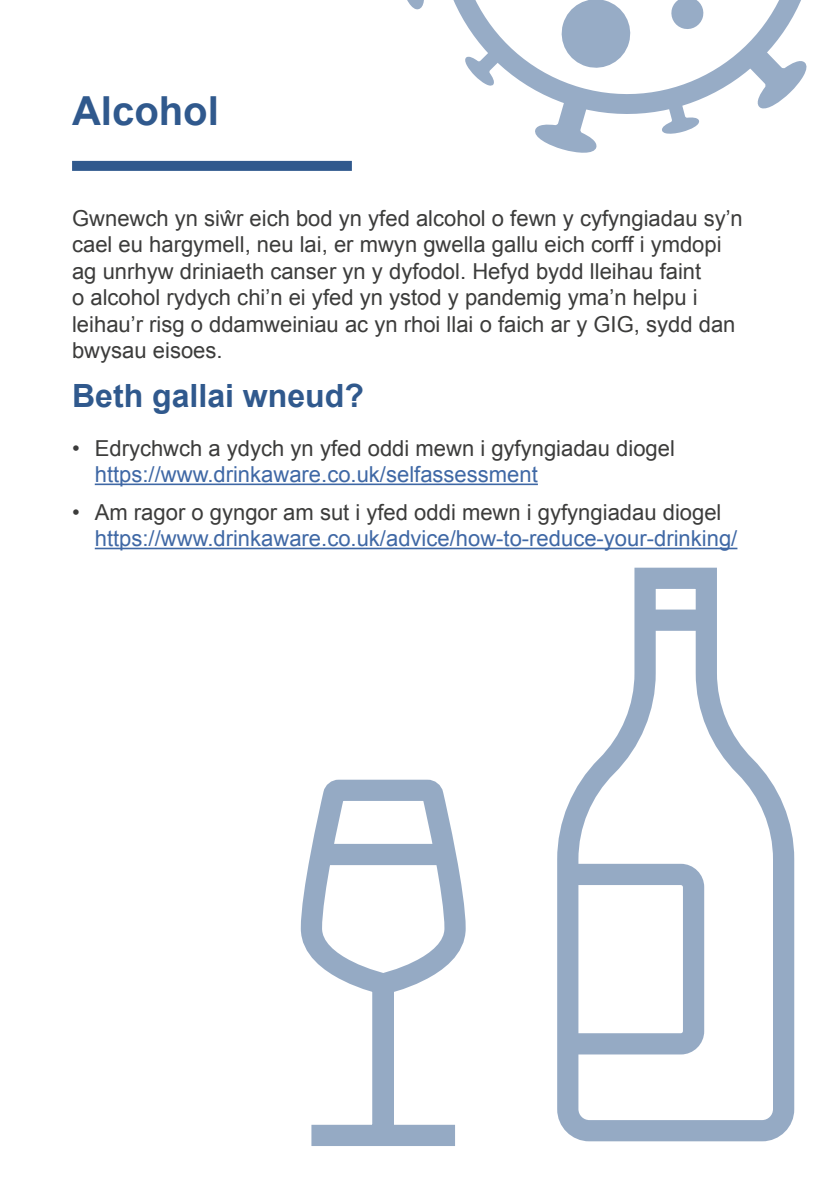
<style>
.page{position:relative;width:840px;height:1191px;background:#fff}
.page>*{position:absolute;margin:0;border:0;box-sizing:border-box;transform-origin:0 0}
.t1{font:700 40px "Arial";color:#30598d}
.t2{font:700 32px "Arial";color:#30598d}
.t3{font:22px/26.4px "Arial";color:#3c3c3b}
.t4{font:22px "Arial";color:#3f68a5}
</style>
<div class="page">
<hr style="left:95px;top:483px;width:442px;height:2px;background:#3f68a5">
<hr style="left:95px;top:547px;width:642px;height:2px;background:#3f68a5">
<div style="left:72px;top:161px;width:279px;height:10px;background:#30598d"></div>
<svg style="left:416px;top:0;width:385px;height:114px"></svg>
<svg style="left:464px;top:49px;width:37px;height:37px"></svg>
<svg style="left:660px;top:100px;width:39px;height:34px"></svg>
<svg style="left:533px;top:97px;width:64px;height:56px"></svg>
<svg style="left:745px;top:48px;width:62px;height:62px"></svg>
<svg style="left:407px;top:0;width:45px;height:9px"></svg>
<svg style="left:557px;top:0;width:76px;height:72px"></svg>
<svg style="left:669px;top:0;width:35px;height:31px"></svg>
<svg style="left:557px;top:567px;width:238px;height:575px"></svg>
<svg style="left:557px;top:599px;width:170px;height:466px"></svg>
<svg style="left:300px;top:779px;width:166px;height:367px"></svg>
<div style="left:321px;top:844px;width:124px;height:21px;background:#95aac4"></div>
<h1 class="t1" style="left:72px;top:84px;width:148px">Alcohol</h1>
<p class="t3" style="left:72px;top:205px;width:672px">Gwnewch yn siŵr eich bod yn yfed alcohol o fewn y cyfyngiadau sy’n cael eu hargymell, neu lai, er mwyn gwella gallu eich corff i ymdopi ag unrhyw driniaeth canser yn y dyfodol. Hefyd bydd lleihau faint<br>o alcohol rydych chi’n ei yfed yn ystod y pandemig yma’n helpu i leihau’r risg o ddamweiniau ac yn rhoi llai o faich ar y GIG, sydd dan bwysau eisoes.</p>
<h2 class="t2" style="left:72px;top:374px;width:293px">Beth gallai wneud?</h2>
<p class="t3" style="left:72px;top:435px;width:604px">• Edrychwch a ydych yn yfed oddi mewn i gyfyngiadau diogel</p>
<p class="t4" style="left:95px;top:460px;width:444px">https://www.drinkaware.co.uk/selfassessment</p>
<p class="t3" style="left:72px;top:499px;width:650px">• Am ragor o gyngor am sut i yfed oddi mewn i gyfyngiadau diogel</p>
<p class="t4" style="left:95px;top:524px;width:643px">https://www.drinkaware.co.uk/advice/how-to-reduce-your-drinking/</p>
</div>
